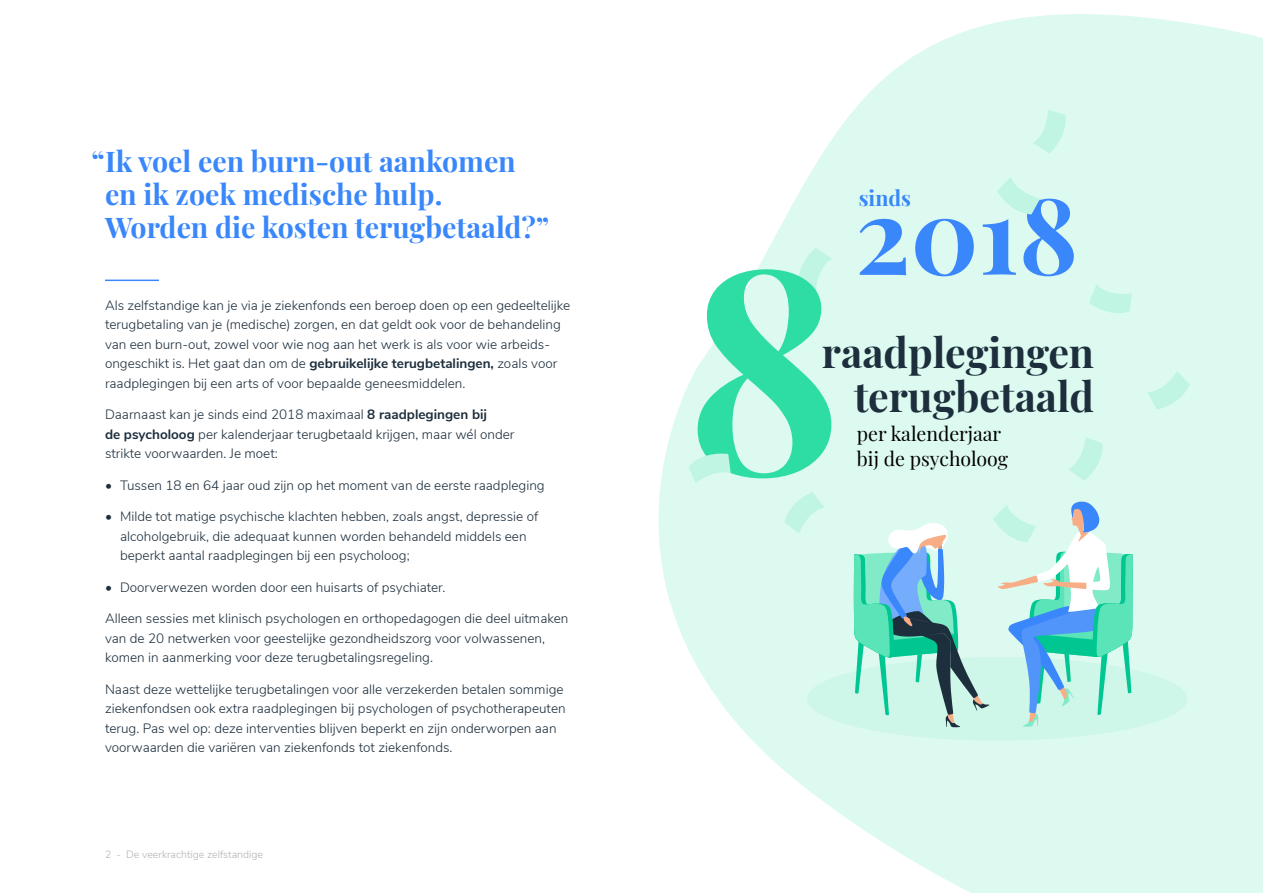
<style>
.page{position:relative;width:1263px;height:893px;background:#fff}
.page>*{position:absolute;margin:0;border:0;box-sizing:border-box;transform-origin:0 0}
.t1{font:700 41.1px/43.8px "Playfair Display";color:#1d2e3c;text-align:right}
.t2{font:700 28.5px/33px "Playfair Display";color:#3987fb}
.t3{font:700 21.3px "Playfair Display";color:#3987fb}
.t4{font:19.5px/24.9px "Playfair Display";color:#000}
.t5{font:300 13.5px/19.5px "Nunito Sans";color:#1d2e3c}
.t6{font:300 10.5px "Nunito Sans";color:#b3b3b3}
.s1{font-weight:700}
</style>
<div class="page">
<svg style="left:658px;top:14px;width:605px;height:879px;fill:#ddfaf0"></svg>
<div style="left:807px;top:657px;width:380px;height:84px;background:#cef7e9;border-radius:50%"></div>
<svg style="left:784px;top:492px;width:40px;height:41px;background:#cff7ea"></svg>
<svg style="left:688px;top:248px;width:144px;height:235px;background:#98eed2"></svg>
<svg style="left:1147px;top:371px;width:43px;height:39px;background:#cff7ea"></svg>
<svg style="left:1068px;top:437px;width:36px;height:44px;background:#cef7ea"></svg>
<svg style="left:1033px;top:110px;width:36px;height:43px;background:#cef7ea"></svg>
<svg style="left:1089px;top:284px;width:43px;height:34px"></svg>
<svg style="left:854px;top:501px;width:279px;height:226px"></svg>
<svg style="left:860px;top:177px;width:214px;height:99px;background:#b1dcf2"></svg>
<hr style="left:105px;top:280px;width:54px;height:1px;background:#3987fb">
<h2 class="t2" style="left:105px;top:142px;width:446px;text-indent:-14px">“Ik voel een burn-out aankomen en ik zoek medische hulp.<br>Worden die kosten terugbetaald?”</h2>
<p class="t5" style="left:105px;top:294px;width:467px">Als zelfstandige kan je via je ziekenfonds een beroep doen op een gedeeltelijke terugbetaling van je (medische) zorgen, en dat geldt ook voor de behandeling van een burn-out, zowel voor wie nog aan het werk is als voor wie arbeids&shy;ongeschikt is. Het gaat dan om de <span class="s1">gebruikelijke terugbetalingen,</span> zoals voor raadplegingen bij een arts of voor bepaalde geneesmiddelen.</p>
<p class="t5" style="left:105px;top:404px;width:411px">Daarnaast kan je sinds eind 2018 maximaal <span class="s1">8 raadplegingen bij<br>de psycholoog</span> per kalenderjaar terugbetaald krijgen, maar wél onder strikte voorwaarden. Je moet:</p>
<p class="t5" style="left:105px;top:474px;width:441px">• Tussen 18 en 64 jaar oud zijn op het moment van de eerste raadpleging</p>
<p class="t5" style="left:120px;top:506px;width:420px;text-indent:-15px">• Milde tot matige psychische klachten hebben, zoals angst, depressie of alcoholgebruik, die adequaat kunnen worden behandeld middels een beperkt aantal raadplegingen bij een psycholoog;</p>
<p class="t5" style="left:105px;top:576px;width:342px">• Doorverwezen worden door een huisarts of psychiater.</p>
<p class="t5" style="left:105px;top:608px;width:465px">Alleen sessies met klinisch psychologen en orthopedagogen die deel uitmaken van de 20 netwerken voor geestelijke gezondheidszorg voor volwassenen, komen in aanmerking voor deze terugbetalingsregeling.</p>
<p class="t5" style="left:105px;top:678px;width:462px">Naast deze wettelijke terugbetalingen voor alle verzekerden betalen sommige ziekenfondsen ook extra raadplegingen bij psychologen of psychotherapeuten terug. Pas wel op: deze interventies blijven beperkt en zijn onderworpen aan voorwaarden die variëren van ziekenfonds tot ziekenfonds.</p>
<p class="t6" style="left:105px;top:847px;width:160px">2 - De veerkrachtige zelfstandige</p>
<h3 class="t3" style="left:859px;top:182px;width:54px">sinds</h3>
<h1 class="t1" style="left:822px;top:327px;width:274px">raadplegingen terugbetaald</h1>
<h3 class="t4" style="left:857px;top:419px;width:153px">per kalenderjaar bij de psycholoog</h3>
</div>
